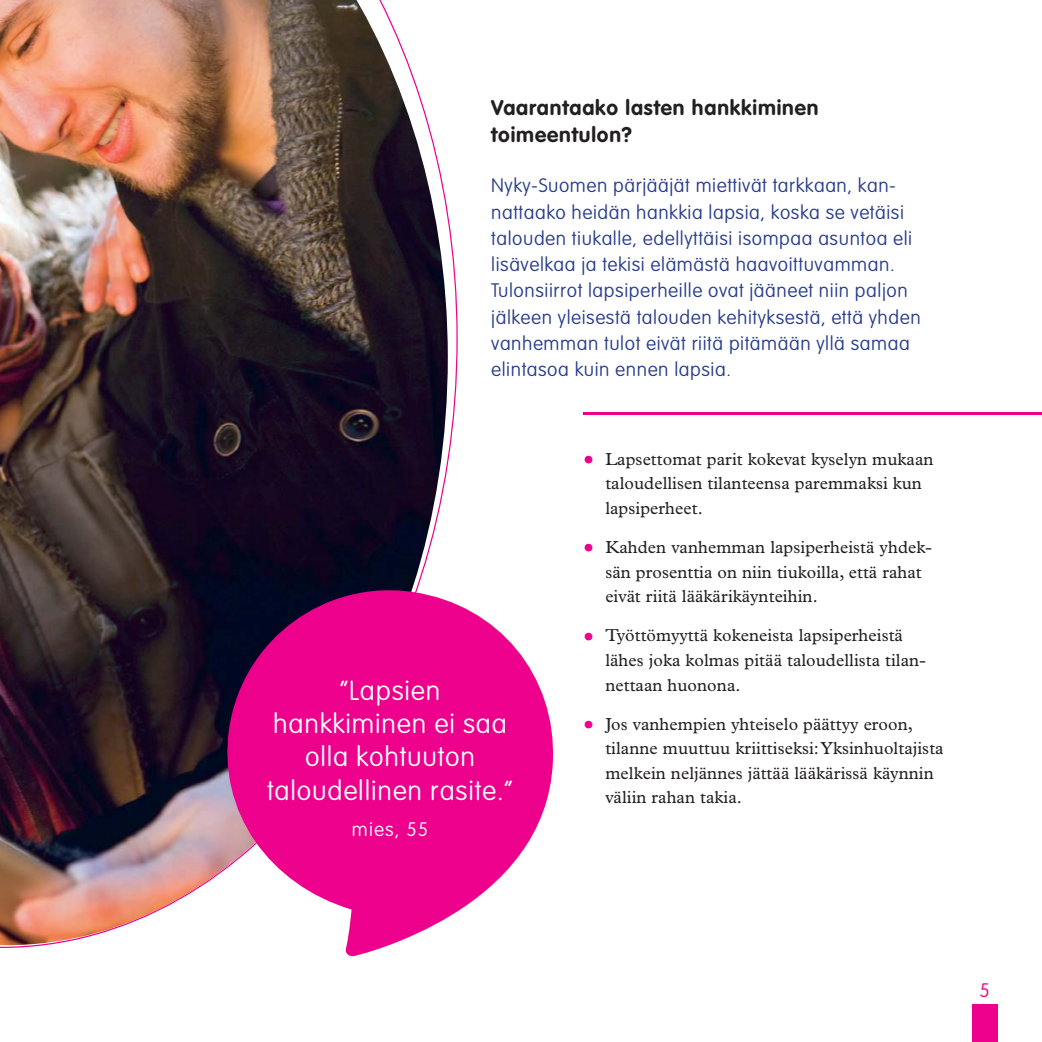
<style>
.page{position:relative;width:1042px;height:1042px;background:#fff}
.page>*{position:absolute;margin:0;border:0;box-sizing:border-box;transform-origin:0 0}
.t1{font:100 27.12px/33.2px "VAG Rounded Std";letter-spacing:.03em;color:#fff;text-align:center}
.t2{font:700 21px/26.2px "VAG Rounded Std";letter-spacing:.04em;color:#231f20}
.t3{font:100 19.25px/26.2px "VAG Rounded Std";letter-spacing:.03em;color:#283d8d}
.t4{font:100 19.25px "VAG Rounded Std";letter-spacing:.06em;color:#fff}
.t5{font:100 19.25px "VAG Rounded Std";color:#ec008c}
.t6{font:17.5px/24.5px "Plantin Std";letter-spacing:.005em;color:#231f20}
.s1{font-size:31.5px;color:#ec008c}
</style>
<div class="page">
<div style="left:971px;top:1004px;width:26px;height:38px;background:#ec008c"></div>
<img style="left:0;top:0;width:448px;height:945px">
<hr style="left:583px;top:412px;width:459px;height:3px;background:#ec008c">
<svg style="left:217px;top:579px;width:337px;height:378px;fill:#ec008c"></svg>
<p class="t2" style="left:491px;top:96px;width:329px">Vaarantaako lasten hankkiminen toimeentulon?</p>
<p class="t3" style="left:491px;top:174px;width:431px">Nyky-Suomen pärjääjät miettivät tarkkaan, kan&shy;nattaako heidän hankkia lapsia, koska se vetäisi talouden tiukalle, edellyttäisi isompaa asuntoa eli lisä velkaa ja tekisi elämästä haavoittuvamman.<br>Tulon siirrot lapsiperheille ovat jääneet niin paljon jälkeen yleisestä talouden kehityksestä, että yhden vanhemman tulot eivät riitä pitämään yllä samaa elintasoa kuin ennen lapsia.</p>
<h1 class="t1" style="left:267px;top:675px;width:247px">”Lapsien hankkiminen ei saa olla kohtuuton taloudellinen rasite.”</h1>
<p class="t4" style="left:352px;top:820px;width:78px">mies, 55</p>
<p class="t6" style="left:605px;top:448px;width:330px;text-indent:-22px"><span class="s1">•</span> Lapsettomat parit kokevat kyselyn mukaan taloudellisen tilanteensa paremmaksi kun lapsiperheet.</p>
<p class="t6" style="left:605px;top:537px;width:328px;text-indent:-22px"><span class="s1">•</span> Kahden vanhemman lapsiperheistä yhdek&shy;sän prosenttia on niin tiukoilla, että rahat eivät riitä lääkärikäynteihin.</p>
<p class="t6" style="left:605px;top:625px;width:322px;text-indent:-22px"><span class="s1">•</span> Työttömyyttä kokeneista lapsiperheistä lähes joka kolmas pitää taloudellista tilan&shy;nettaan huonona.</p>
<p class="t6" style="left:605px;top:713px;width:340px;text-indent:-22px"><span class="s1">•</span> Jos vanhem pien yhteiselo päättyy eroon, tilanne muuttuu kriittiseksi: Yksinhuoltajista melkein neljännes jättää lääkärissä käynnin väliin rahan takia.</p>
<p class="t5" style="left:979px;top:981px;width:12px">5</p>
</div>
